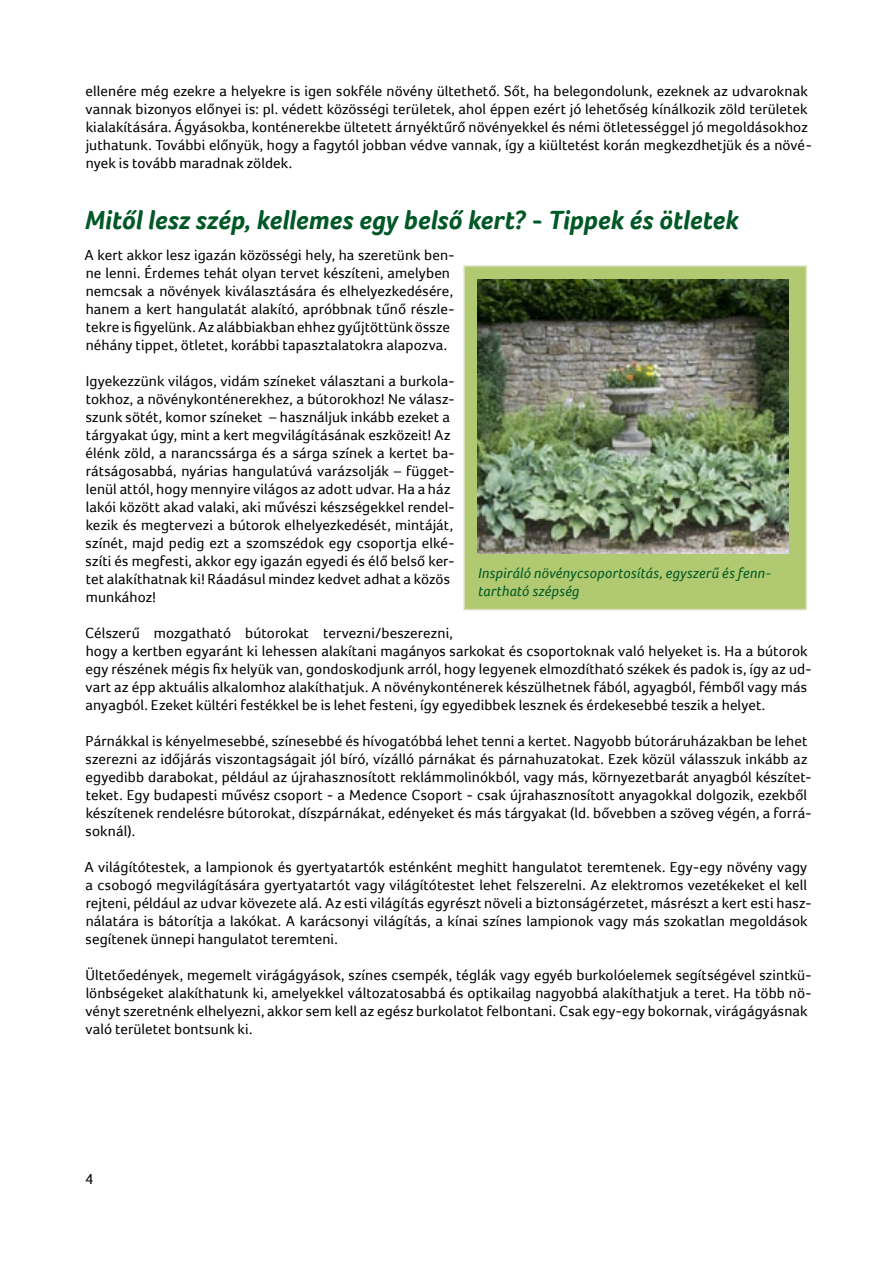
<style>
.page{position:relative;width:893px;height:1263px;background:#fff}
.page>*{position:absolute;margin:0;border:0;box-sizing:border-box;transform-origin:0 0}
.t1{font:italic 700 27px "Foco";color:#005826}
.t2{font:15px/18px "Foco";letter-spacing:.005em;color:#000}
.t3{font:italic 15px/18px "Foco";letter-spacing:.005em;color:#005826}
</style>
<div class="page">
<div style="left:464px;top:266px;width:342px;height:343px;background:#b1ca72"></div>
<div style="left:463px;top:265px;width:344px;height:345px;border:2px solid #d5dcb6"></div>
<img style="left:478px;top:280px;width:310px;height:273px">
<p class="t2" style="left:86px;top:82px;width:728px">ellenére még ezekre a helyekre is igen sokféle növény ültethető. Sőt, ha belegondolunk, ezeknek az udvaroknak vannak bizonyos előnyei is: pl. védett közösségi területek, ahol éppen ezért jó lehetőség kínálkozik zöld területek kialakítására. Ágyásokba, konténerekbe ültetett árnyéktűrő növényekkel és némi ötletességgel jó megoldásokhoz juthatunk. További előnyük, hogy a fagytól jobban védve vannak, így a kiültetést korán megkezdhetjük és a növé&shy;nyek is tovább maradnak zöldek.</p>
<h1 class="t1" style="left:85px;top:204px;width:655px">Mitől lesz szép, kellemes egy belső kert? - Tippek és ötletek</h1>
<p class="t2" style="left:85px;top:246px;width:372px">A kert akkor lesz igazán közösségi hely, ha szeretünk ben&shy;ne lenni. Érdemes tehát olyan tervet készíteni, amelyben nemcsak a növények kiválasztására és elhelyezkedésére, hanem a kert hangulatát alakító, apróbbnak tűnő részle&shy;tekre is figyelünk. Az alábbiakban ehhez gyűjtöttünk össze néhány tippet, ötletet, korábbi tapasztalatokra alapozva.</p>
<p class="t2" style="left:86px;top:372px;width:371px">Igyekezzünk világos, vidám színeket választani a burkola&shy;tokhoz, a növénykonténerekhez, a bútorokhoz! Ne válas - szunk sötét, komor színeket – használjuk inkább ezeket a tárgyakat úgy, mint a kert megvilágításának eszközeit! Az élénk zöld, a narancssárga és a sárga színek a kertet ba&shy;rátságosabbá, nyárias hangulatúvá varázsolják – függet&shy;lenül attól, hogy mennyire világos az adott udvar. Ha a ház lakói között akad valaki, aki művészi készségekkel rendel&shy;kezik és megtervezi a bútorok elhelyezkedését, mintáját, színét, majd pedig ezt a szomszédok egy csoportja elké&shy;szíti és megfesti, akkor egy igazán egyedi és élő belső ker&shy;tet alakíthatnak ki! Ráadásul mindez kedvet adhat a közös munkához!</p>
<p class="t2" style="left:85px;top:624px;width:728px">Célszerű mozgatható bútorokat tervezni/beszerezni,<br>hogy a kertben egyaránt ki lehessen alakítani magányos sarkokat és csoportoknak való helyeket is. Ha a bútorok egy részének mégis fix helyük van, gondoskodjunk arról, hogy legyenek elmozdítható székek és padok is, így az ud&shy;vart az épp aktuális alkalomhoz alakíthatjuk. A növénykonténerek készülhetnek fából, agyagból, fémből vagy más anyagból. Ezeket kültéri festékkel be is lehet festeni, így egyedibbek lesznek és érdekesebbé teszik a helyet.</p>
<p class="t2" style="left:85px;top:732px;width:728px">Párnákkal is kényelmesebbé, színesebbé és hívogatóbbá lehet tenni a kertet. Nagyobb bútoráruházakban be lehet szerezni az időjárás viszontagságait jól bíró, vízálló párnákat és párnahuzatokat. Ezek közül válasszuk inkább az egyedibb darabokat, például az újrahasznosított reklámmolinókból, vagy más, környezetbarát anyagból készítet&shy;teket. Egy budapesti művész csoport - a Medence Csoport - csak újrahasznosított anyagokkal dolgozik, ezekből készítenek rendelésre bútorokat, díszpárnákat, edényeket és más tárgyakat (ld. bővebben a szöveg végén, a forrá&shy;soknál).</p>
<p class="t2" style="left:85px;top:858px;width:729px">A világítótestek, a lampionok és gyertyatartók esténként meghitt hangulatot teremtenek. Egy-egy növény vagy a csobogó megvilágítására gyertyatartót vagy világítótestet lehet felszerelni. Az elektromos vezetékeket el kell rejteni, például az udvar kövezete alá. Az esti világítás egyrészt növeli a biztonságérzetet, másrészt a kert esti hasz&shy;nálatára is bátorítja a lakókat. A karácsonyi világítás, a kínai színes lampionok vagy más szokatlan megoldások segítenek ünnepi hangulatot teremteni.</p>
<p class="t2" style="left:85px;top:966px;width:728px">Ültetőedények, megemelt virágágyások, színes csempék, téglák vagy egyéb burkolóelemek segítségével szintkü&shy;lönbségeket alakíthatunk ki, amelyekkel változatosabbá és optikailag nagyobbá alakíthatjuk a teret. Ha több nö&shy;vényt szeretnénk elhelyezni, akkor sem kell az egész burkolatot felbontani. Csak egy-egy bokornak, virágágyásnak való területet bontsunk ki.</p>
<p class="t3" style="left:478px;top:564px;width:295px">Inspiráló növénycsoportosítás, egyszerű és fenn&shy;tartható szépség</p>
<p class="t2" style="left:85px;top:1170px;width:10px">4</p>
</div>
